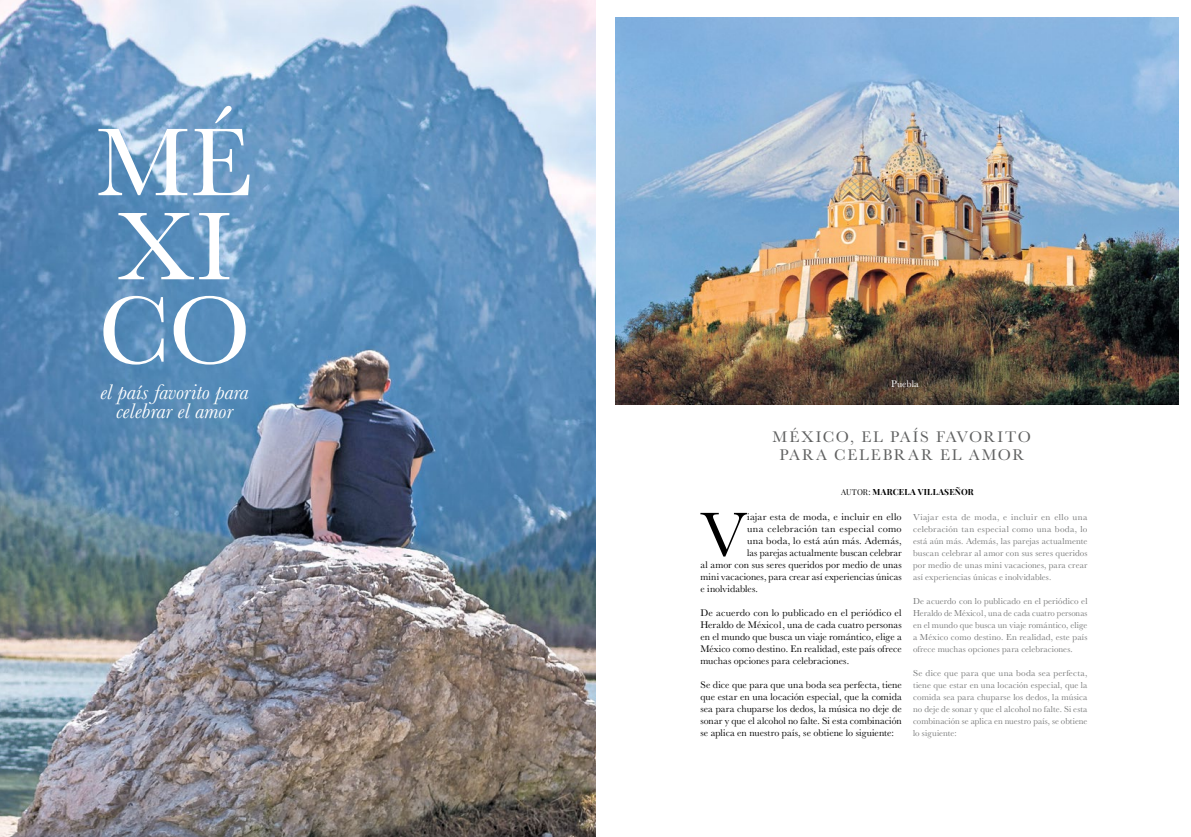
<style>
.page{position:relative;width:1191px;height:837px;background:#fff}
.page>*{position:absolute;margin:0;border:0;box-sizing:border-box;transform-origin:0 0}
.t1{font:100px/84px "Baskerville";color:#fff}
.t2{font:64.4px "Baskerville";color:#000}
.t3{font:italic 22px/19px "Baskerville";color:#fff;text-align:center}
.t4{font:16px/18px "Baskerville";letter-spacing:.115em;color:#606161;text-align:center}
.t5{font:10px/12px "Baskerville";letter-spacing:.01em;color:#000;text-align:justify}
.t6{font:10px "Baskerville";letter-spacing:.03em;color:#000}
.t7{font:10px "Baskerville";letter-spacing:-.005em;color:#fff}
.t8{font:9px/12px "Baskerville";letter-spacing:.01em;color:#777878;text-align:justify}
.t9{font:700 8.5px "Playfair Display";letter-spacing:.025em;color:#000}
.s1{font-weight:400;font-size:8px}
</style>
<div class="page">
<img style="left:615px;top:17px;width:563px;height:387px">
<img style="left:0;top:0;width:595px;height:836px">
<h1 class="t1" style="left:96px;top:122px;width:158px">MÉ<br>XI<br>CO</h1>
<h3 class="t3" style="left:100px;top:382px;width:150px">el país favorito para celebrar el amor</h3>
<p class="t7" style="left:891px;top:377px;width:29px">Puebla</p>
<h3 class="t4" style="left:772px;top:428px;width:260px">MÉXICO, EL PAÍS FAVORITO<br>PARA CELEBRAR EL AMOR</h3>
<p class="t9" style="left:841px;top:485px;width:134px"><span class="s1">AUTOR:</span> MARCELA VILLASEÑOR</p>
<h2 class="t2" style="left:700px;top:493px;width:48px">V</h2>
<p class="t5" style="left:747px;top:510px;width:156px">iajar esta de moda, e incluir en ello</p>
<p class="t6" style="left:747px;top:521px;width:156px">una celebración tan especial como</p>
<p class="t5" style="left:747px;top:534px;width:156px">una boda, lo está aún más. Además,</p>
<p class="t5" style="left:747px;top:546px;width:156px">las parejas actualmente buscan celebrar</p>
<p class="t5" style="left:700px;top:558px;width:203px">al amor con sus seres queridos por medio de unas</p>
<p class="t5" style="left:700px;top:570px;width:203px">mini vacaciones, para crear así experiencias únicas</p>
<p class="t5" style="left:700px;top:582px;width:59px">e inolvidables.</p>
<p class="t5" style="left:700px;top:606px;width:203px">De acuerdo con lo publicado en el periódico el Heraldo de México1, una de cada cuatro personas en el mundo que busca un viaje romántico, elige a México como destino. En realidad, este país ofrece muchas opciones para celebraciones.</p>
<p class="t5" style="left:700px;top:678px;width:203px">Se dice que para que una boda sea perfecta, tiene que estar en una locación especial, que la comida sea para chuparse los dedos, la música no deje de sonar y que el alcohol no falte. Si esta combinación se aplica en nuestro país, se obtiene lo siguiente:</p>
<p class="t8" style="left:913px;top:510px;width:176px">Viajar esta de moda, e incluir en ello una celebración tan especial como una boda, lo está aún más. Además, las parejas actualmente buscan celebrar al amor con sus seres queridos por medio de unas mini vacaciones, para crear así experiencias únicas e inolvidables.</p>
<p class="t8" style="left:913px;top:594px;width:176px">De acuerdo con lo publicado en el periódico el Heraldo de México1, una de cada cuatro personas en el mundo que busca un viaje romántico, elige a México como destino. En realidad, este país ofrece muchas opciones para celebraciones.</p>
<p class="t8" style="left:913px;top:666px;width:176px">Se dice que para que una boda sea perfecta, tiene que estar en una locación especial, que la comida sea para chuparse los dedos, la música no deje de sonar y que el alcohol no falte. Si esta combinación se aplica en nuestro país, se obtiene lo siguiente:</p>
</div>
